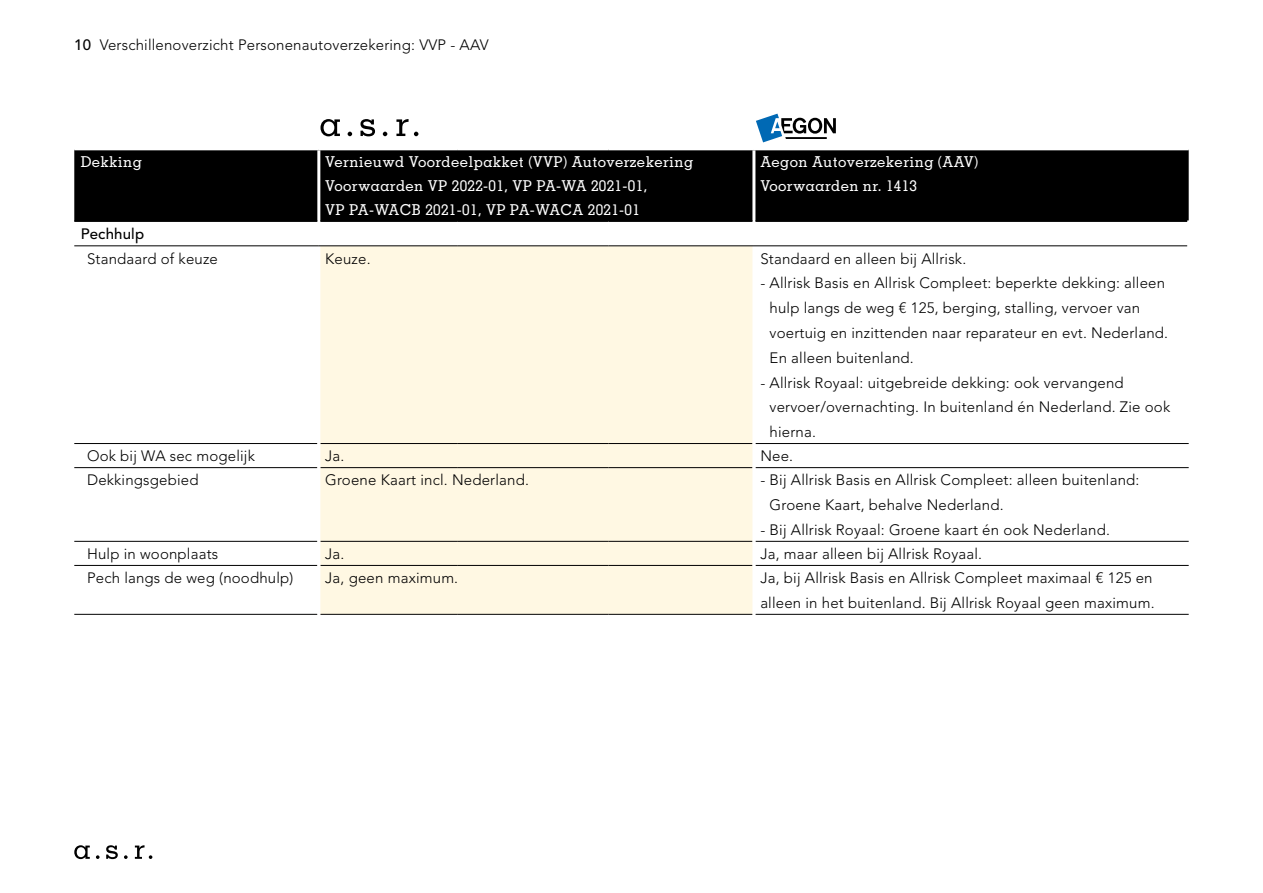
<style>
.page{position:relative;width:1263px;height:893px;background:#fff}
.page>*{position:absolute;margin:0;border:0;box-sizing:border-box;transform-origin:0 0}
.t1{font:300 15px/24.8px "Avenir LT Std";letter-spacing:.01em;color:#000}
.t2{font:500 15px/24px "Memphis LT Std";letter-spacing:.025em;color:#fff}
.t3{font:500 15px "Avenir LT Std";letter-spacing:.01em;color:#000}
.s1{font-weight:500}
</style>
<div class="page">
<svg style="left:383px;top:132px;width:4px;height:4px"></svg>
<svg style="left:396px;top:119px;width:22px;height:17px"></svg>
<svg style="left:348px;top:132px;width:4px;height:4px"></svg>
<svg style="left:320px;top:119px;width:20px;height:17px"></svg>
<svg style="left:360px;top:119px;width:15px;height:17px"></svg>
<svg style="left:756px;top:114px;width:80px;height:28px"></svg>
<div style="left:74px;top:150px;width:1115px;height:70px;background:#000"></div>
<svg style="left:74px;top:245px;width:1115px;height:369px"></svg>
<div style="left:320px;top:247px;width:432px;height:367px;background:#fff8e3"></div>
<hr style="left:317px;top:150px;width:3px;height:72px;background:#fff">
<hr style="left:752px;top:150px;width:3px;height:72px;background:#fff">
<hr style="left:1187px;top:220px;width:3px;height:26px;background:#fff">
<hr style="left:74px;top:220px;width:243px;height:2px;background:#000">
<hr style="left:320px;top:220px;width:137px;height:2px;background:#000">
<hr style="left:457px;top:220px;width:151px;height:2px;background:#000">
<hr style="left:608px;top:220px;width:144px;height:2px;background:#000">
<hr style="left:755px;top:220px;width:432px;height:2px;background:#000">
<hr style="left:74px;top:443px;width:243px;height:1px;background:#000">
<hr style="left:320px;top:443px;width:137px;height:1px;background:#000">
<hr style="left:457px;top:443px;width:151px;height:1px;background:#000">
<hr style="left:608px;top:443px;width:144px;height:1px;background:#000">
<hr style="left:755px;top:443px;width:434px;height:1px;background:#000">
<hr style="left:74px;top:467px;width:243px;height:1px;background:#000">
<hr style="left:320px;top:467px;width:137px;height:1px;background:#000">
<hr style="left:457px;top:467px;width:151px;height:1px;background:#000">
<hr style="left:608px;top:467px;width:144px;height:1px;background:#000">
<hr style="left:755px;top:467px;width:434px;height:1px;background:#000">
<hr style="left:74px;top:541px;width:243px;height:1px;background:#000">
<hr style="left:320px;top:541px;width:137px;height:1px;background:#000">
<hr style="left:457px;top:541px;width:151px;height:1px;background:#000">
<hr style="left:608px;top:541px;width:144px;height:1px;background:#000">
<hr style="left:755px;top:541px;width:434px;height:1px;background:#000">
<hr style="left:74px;top:565px;width:243px;height:1px;background:#000">
<hr style="left:320px;top:565px;width:137px;height:1px;background:#000">
<hr style="left:457px;top:565px;width:151px;height:1px;background:#000">
<hr style="left:608px;top:565px;width:144px;height:1px;background:#000">
<hr style="left:755px;top:565px;width:434px;height:1px;background:#000">
<hr style="left:74px;top:614px;width:243px;height:1px;background:#000">
<hr style="left:320px;top:614px;width:137px;height:1px;background:#000">
<hr style="left:457px;top:614px;width:151px;height:1px;background:#000">
<hr style="left:608px;top:614px;width:144px;height:1px;background:#000">
<hr style="left:755px;top:614px;width:434px;height:1px;background:#000">
<hr style="left:317px;top:246px;width:3px;height:197px;background:#fff">
<hr style="left:752px;top:246px;width:3px;height:197px;background:#fff">
<hr style="left:317px;top:443px;width:3px;height:25px;background:#fff">
<hr style="left:752px;top:443px;width:3px;height:25px;background:#fff">
<hr style="left:317px;top:468px;width:3px;height:73px;background:#fff">
<hr style="left:752px;top:468px;width:3px;height:73px;background:#fff">
<hr style="left:317px;top:541px;width:3px;height:24px;background:#fff">
<hr style="left:752px;top:541px;width:3px;height:24px;background:#fff">
<hr style="left:317px;top:565px;width:3px;height:49px;background:#fff">
<hr style="left:752px;top:565px;width:3px;height:49px;background:#fff">
<hr style="left:74px;top:246px;width:245px;height:1px;background:#000">
<hr style="left:319px;top:246px;width:138px;height:1px;background:#000">
<hr style="left:457px;top:246px;width:151px;height:1px;background:#000">
<hr style="left:608px;top:246px;width:146px;height:1px;background:#000">
<hr style="left:754px;top:246px;width:433px;height:1px;background:#000">
<svg style="left:124px;top:855px;width:4px;height:4px"></svg>
<svg style="left:135px;top:845px;width:17px;height:14px"></svg>
<svg style="left:96px;top:855px;width:4px;height:4px"></svg>
<svg style="left:74px;top:845px;width:16px;height:14px"></svg>
<svg style="left:106px;top:845px;width:12px;height:14px"></svg>
<p class="t1" style="left:74px;top:32px;width:416px"><span class="s1">10</span> Verschillenoverzicht Personenautoverzekering: VVP - AAV</p>
<p class="t2" style="left:81px;top:149px;width:63px">Dekking</p>
<p class="t2" style="left:325px;top:149px;width:369px">Vernieuwd Voordeelpakket (VVP) Autoverzekering<br>Voorwaarden VP 2022-01, VP PA-WA 2021-01,<br>VP PA-WACB 2021-01, VP PA-WACA 2021-01</p>
<p class="t2" style="left:760px;top:149px;width:219px">Aegon Autoverzekering (AAV)<br>Voorwaarden nr. 1413</p>
<p class="t3" style="left:81px;top:226px;width:65px">Pechhulp</p>
<p class="t1" style="left:87px;top:246px;width:132px">Standaard of keuze</p>
<p class="t1" style="left:325px;top:246px;width:47px">Keuze.</p>
<p class="t1" style="left:760px;top:246px;width:207px">Standaard en alleen bij Allrisk.</p>
<p class="t1" style="left:770px;top:271px;width:400px;text-indent:-9px">- Allrisk Basis en Allrisk Compleet: beperkte dekking: alleen hulp langs de weg € 125, berging, stalling, vervoer van voertuig en inzittenden naar reparateur en evt. Nederland.<br>En alleen buitenland.</p>
<p class="t1" style="left:770px;top:370px;width:402px;text-indent:-9px">- Allrisk Royaal: uitgebreide dekking: ook vervangend vervoer/overnachting. In buitenland én Nederland. Zie ook hierna.</p>
<p class="t1" style="left:87px;top:444px;width:169px">Ook bij WA sec mogelijk</p>
<p class="t1" style="left:325px;top:444px;width:21px">Ja.</p>
<p class="t1" style="left:760px;top:444px;width:34px">Nee.</p>
<p class="t1" style="left:87px;top:468px;width:113px">Dekkingsgebied</p>
<p class="t1" style="left:325px;top:468px;width:205px">Groene Kaart incl. Nederland.</p>
<p class="t1" style="left:770px;top:468px;width:371px;text-indent:-9px">- Bij Allrisk Basis en Allrisk Compleet: alleen buitenland:<br>Groene Kaart, behalve Nederland.</p>
<p class="t1" style="left:760px;top:517px;width:351px">- Bij Allrisk Royaal: Groene kaart én ook Nederland.</p>
<p class="t1" style="left:87px;top:541px;width:133px">Hulp in woonplaats</p>
<p class="t1" style="left:325px;top:541px;width:21px">Ja.</p>
<p class="t1" style="left:760px;top:541px;width:223px">Ja, maar alleen bij Allrisk Royaal.</p>
<p class="t1" style="left:87px;top:566px;width:208px">Pech langs de weg (noodhulp)</p>
<p class="t1" style="left:325px;top:566px;width:134px">Ja, geen maximum.</p>
<p class="t1" style="left:760px;top:566px;width:396px">Ja, bij Allrisk Basis en Allrisk Compleet maximaal € 125 en alleen in het buitenland. Bij Allrisk Royaal geen maximum.</p>
</div>
